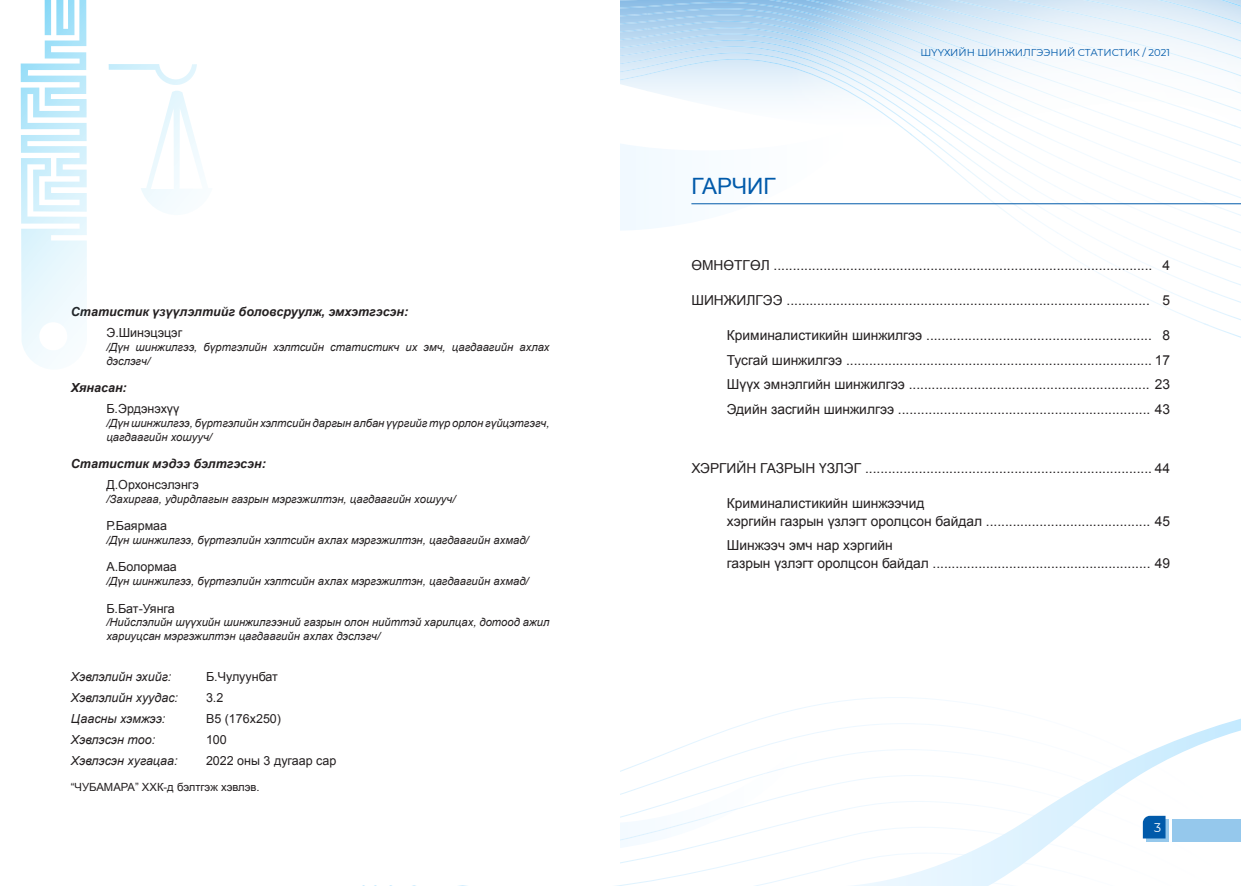
<style>
.page{position:relative;width:1241px;height:886px;background:#fff}
.page>*{position:absolute;margin:0;border:0;box-sizing:border-box;transform-origin:0 0}
.t1{font:22.5px "MAK Arial";color:#015aaa}
.t2{font:13.75px "MAK Arial";color:#231f20}
.t3{font:12.5px "MAK Arial";color:#231f20}
.t4{font:italic 700 12.5px "MAK Arial";color:#231f20}
.t5{font:italic 12.5px "MAK Arial";color:#231f20}
.t6{font:12.5px "Montserrat";color:#fff}
.t7{font:italic 11.25px/13.8px "MAK Arial";color:#231f20}
.t8{font:11.25px "MAK Arial";color:#231f20}
.t9{font:10px "Montserrat";color:#015aaa}
</style>
<div class="page">
<img style="left:620px;top:61px;width:157px;height:18px">
<img style="left:620px;top:44px;width:157px;height:17px">
<img style="left:620px;top:0;width:157px;height:44px">
<img style="left:682px;top:0;width:95px;height:26px">
<img style="left:620px;top:766px;width:122px;height:70px">
<img style="left:620px;top:807px;width:120px;height:45px">
<img style="left:742px;top:697px;width:498px;height:189px">
<svg style="left:777px;top:0;width:463px;height:338px"></svg>
<div style="left:1146px;top:819px;width:22px;height:22px;background:linear-gradient(to right,#95c8ec,#95c8ec)"></div>
<div style="left:1172px;top:819px;width:68px;height:22px;background:#95c8ec"></div>
<svg style="left:1142px;top:816px;width:23px;height:22px"></svg>
<hr style="left:691px;top:203px;width:549px;height:1px;background:#015aaa">
<svg style="left:109px;top:64px;width:93px;height:149px"></svg>
<svg style="left:21px;top:0;width:66px;height:366px"></svg>
<p class="t4" style="left:71px;top:304px;width:339px">Статистик үзүүлэлтийг боловсруулж, эмхэтгэсэн:</p>
<p class="t3" style="left:106px;top:325px;width:77px">Э.Шинэцэцэг</p>
<p class="t7" style="left:106px;top:340px;width:444px">/Дүн шинжилгээ, бүртгэлийн хэлтсийн статистикч их эмч, цагдаагийн ахлах дэслэгч/</p>
<p class="t4" style="left:71px;top:380px;width:57px">Хянасан:</p>
<p class="t3" style="left:106px;top:400px;width:75px">Б.Эрдэнэхүү</p>
<p class="t7" style="left:106px;top:416px;width:444px">/Дүн шинжилгээ, бүртгэлийн хэлтсийн даргын албан үүргийг түр орлон гүйцэтгэгч, цагдаагийн хошууч/</p>
<p class="t4" style="left:71px;top:455px;width:196px">Статистик мэдээ бэлтгэсэн:</p>
<p class="t3" style="left:106px;top:476px;width:94px">Д.Орхонсэлэнгэ</p>
<p class="t7" style="left:106px;top:492px;width:350px">/Захиргаа, удирдлагын газрын мэргэжилтэн, цагдаагийн хошууч/</p>
<p class="t3" style="left:106px;top:518px;width:62px">Р.Баярмаа</p>
<p class="t7" style="left:106px;top:533px;width:424px">/Дүн шинжилгээ, бүртгэлийн хэлтсийн ахлах мэргэжилтэн, цагдаагийн ахмад/</p>
<p class="t3" style="left:106px;top:559px;width:72px">А.Болормаа</p>
<p class="t7" style="left:106px;top:574px;width:424px">/Дүн шинжилгээ, бүртгэлийн хэлтсийн ахлах мэргэжилтэн, цагдаагийн ахмад/</p>
<p class="t3" style="left:106px;top:600px;width:70px">Б.Бат-Уянга</p>
<p class="t7" style="left:106px;top:616px;width:444px">/Нийслэлийн шүүхийн шинжилгээний газрын олон нийттэй харилцах, дотоод ажил хариуцсан мэргэжилтэн цагдаагийн ахлах дэслэгч/</p>
<p class="t5" style="left:71px;top:669px;width:102px">Хэвлэлийн эхийг:</p>
<p class="t3" style="left:206px;top:669px;width:73px">Б.Чулуунбат</p>
<p class="t5" style="left:71px;top:689px;width:109px">Хэвлэлийн хуудас:</p>
<p class="t3" style="left:206px;top:689px;width:19px">3.2</p>
<p class="t5" style="left:71px;top:710px;width:96px">Цаасны хэмжээ:</p>
<p class="t3" style="left:206px;top:710px;width:77px">B5 (176x250)</p>
<p class="t5" style="left:71px;top:731px;width:86px">Хэвлэсэн тоо:</p>
<p class="t3" style="left:206px;top:731px;width:22px">100</p>
<p class="t5" style="left:71px;top:752px;width:108px">Хэвлэсэн хугацаа:</p>
<p class="t3" style="left:206px;top:752px;width:132px">2022 оны 3 дугаар сар</p>
<p class="t8" style="left:71px;top:780px;width:190px">“ЧУБАМАРА” ХХК-д бэлтгэж хэвлэв.</p>
<p class="t1" style="left:691px;top:171px;width:86px">ГАРЧИГ</p>
<p class="t9" style="left:920px;top:45px;width:251px">ШҮҮХИЙН ШИНЖИЛГЭЭНИЙ СТАТИСТИК / 2021</p>
<p class="t2" style="left:691px;top:256px;width:480px">ӨМНӨТГӨЛ ................................................................................................... 4</p>
<p class="t2" style="left:691px;top:291px;width:480px">ШИНЖИЛГЭЭ ............................................................................................... 5</p>
<p class="t2" style="left:726px;top:326px;width:444px">Криминалистикийн шинжилгээ ........................................................... 8</p>
<p class="t2" style="left:726px;top:351px;width:444px">Тусгай шинжилгээ ................................................................................ 17</p>
<p class="t2" style="left:726px;top:375px;width:444px">Шүүх эмнэлгийн шинжилгээ ............................................................... 23</p>
<p class="t2" style="left:726px;top:400px;width:444px">Эдийн засгийн шинжилгээ .................................................................. 43</p>
<p class="t2" style="left:691px;top:459px;width:480px">ХЭРГИЙН ГАЗРЫН ҮЗЛЭГ ........................................................................... 44</p>
<p class="t2" style="left:726px;top:494px;width:199px">Криминалистикийн шинжээчид</p>
<p class="t2" style="left:726px;top:512px;width:444px">хэргийн газрын үзлэгт оролцсон байдал ........................................... 45</p>
<p class="t2" style="left:726px;top:536px;width:167px">Шинжээч эмч нар хэргийн</p>
<p class="t2" style="left:726px;top:554px;width:444px">газрын үзлэгт оролцсон байдал ......................................................... 49</p>
<p class="t6" style="left:1154px;top:819px;width:9px">3</p>
</div>
